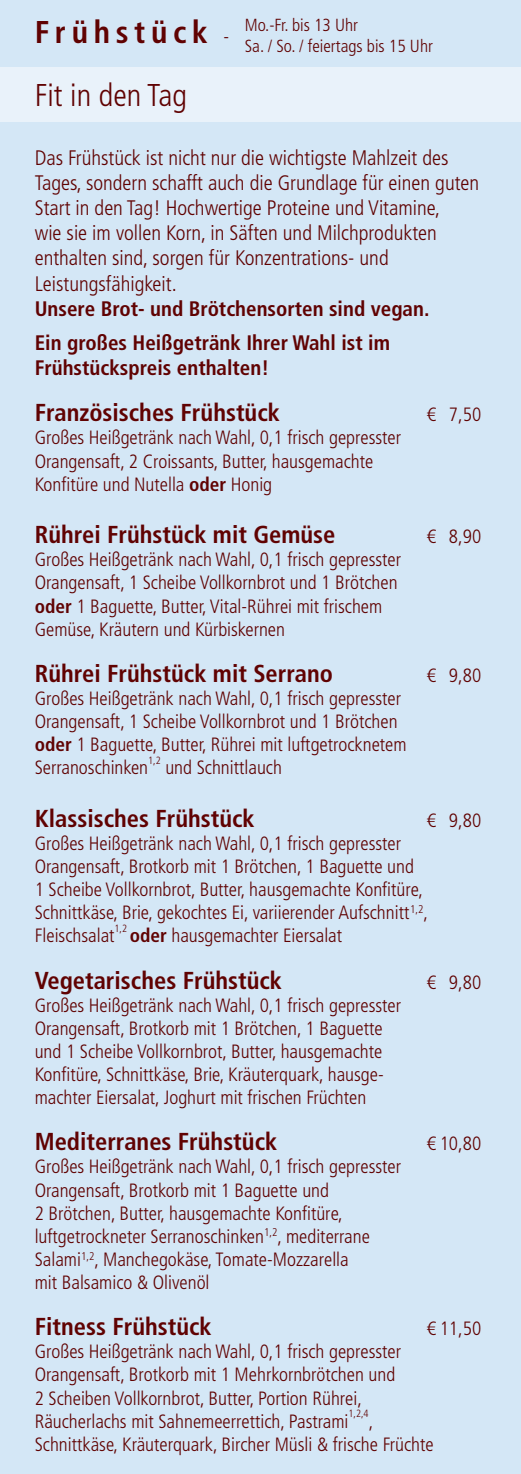
<style>
.page{position:relative;width:521px;height:1474px;background:#fff}
.page>*{position:absolute;margin:0;border:0;box-sizing:border-box;transform-origin:0 0}
.t1{font:300 condensed 31.5px "Frutiger LT Std";color:#600202}
.t2{font:700 condensed 31.5px "Frutiger LT Std";letter-spacing:.18em;color:#600202}
.t3{font:700 condensed 24.5px "Frutiger LT Std";color:#600202}
.t4{font:300 condensed 21px/25.2px "Frutiger LT Std";color:#600202}
.t5{font:700 condensed 21px/25.2px "Frutiger LT Std";color:#600202}
.t6{font:300 condensed 19.25px/23.1px "Frutiger LT Std";color:#600202}
.t7{font:300 condensed 17.5px "Frutiger LT Std";color:#600202}
.t8{font:300 condensed 10.5px "Frutiger LT Std";color:#600202}
.s1{font-weight:300;font-size:19.25px}
.s2{font-weight:700}
</style>
<div class="page">
<div style="left:0;top:0;width:521px;height:1473px;background:#d4e7f6"></div>
<div style="left:0;top:67px;width:521px;height:55px;background:#e9f2fa"></div>
<p class="t7" style="left:245px;top:15px;width:115px">Mo.-Fr. bis 13 Uhr</p>
<p class="t7" style="left:245px;top:36px;width:190px">Sa. / So. / feiertags bis 15 Uhr</p>
<p class="t2" style="left:35px;top:14px;width:196px">Frühstück <span class="s1">-</span></p>
<p class="t1" style="left:35px;top:78px;width:154px">Fit in den Tag</p>
<p class="t4" style="left:35px;top:145px;width:446px">Das Frühstück ist nicht nur die wichtigste Mahlzeit des Tages, sondern schafft auch die Grundlage für einen guten Start in den Tag! Hochwertige Proteine und Vitamine,<br>wie sie im vollen Korn, in Säften und Milchprodukten enthalten sind, sorgen für Konzentrations- und Leistungsfähigkeit.</p>
<p class="t5" style="left:35px;top:296px;width:396px">Unsere Brot- und Brötchensorten sind vegan.</p>
<p class="t5" style="left:35px;top:330px;width:357px">Ein großes Heißgetränk Ihrer Wahl ist im<br>Frühstückspreis enthalten!</p>
<p class="t3" style="left:35px;top:398px;width:247px">Französisches Frühstück</p>
<p class="t6" style="left:427px;top:403px;width:56px">€ 7,50</p>
<p class="t6" style="left:35px;top:426px;width:368px">Großes Heißgetränk nach Wahl, 0,1 frisch gepresster</p>
<p class="t6" style="left:35px;top:449px;width:340px">Orangensaft, 2 Croissants, Butter, hausgemachte<br>Konfitüre und Nutella <span class="s2">oder</span> Honig</p>
<p class="t3" style="left:35px;top:520px;width:302px">Rührei Frühstück mit Gemüse</p>
<p class="t6" style="left:427px;top:525px;width:56px">€ 8,90</p>
<p class="t6" style="left:35px;top:548px;width:368px">Großes Heißgetränk nach Wahl, 0,1 frisch gepresster</p>
<p class="t6" style="left:35px;top:571px;width:364px">Orangensaft, 1 Scheibe Vollkornbrot und 1 Brötchen</p>
<p class="t6" style="left:35px;top:594px;width:349px"><span class="s2">oder</span> 1 Baguette, Butter, Vital-Rührei mit frischem<br>Gemüse, Kräutern und Kürbiskernen</p>
<p class="t3" style="left:35px;top:658px;width:300px">Rührei Frühstück mit Serrano</p>
<p class="t6" style="left:427px;top:664px;width:56px">€ 9,80</p>
<p class="t6" style="left:35px;top:687px;width:368px">Großes Heißgetränk nach Wahl, 0,1 frisch gepresster</p>
<p class="t6" style="left:35px;top:710px;width:364px">Orangensaft, 1 Scheibe Vollkornbrot und 1 Brötchen</p>
<p class="t6" style="left:35px;top:733px;width:373px"><span class="s2">oder</span> 1 Baguette, Butter, Rührei mit luftgetrocknetem<br>Serranoschinken</p>
<p class="t8" style="left:148px;top:754px;width:14px">1,2</p>
<p class="t6" style="left:165px;top:756px;width:118px">und Schnittlauch</p>
<p class="t3" style="left:35px;top:803px;width:222px">Klassisches Frühstück</p>
<p class="t6" style="left:427px;top:808px;width:56px">€ 9,80</p>
<p class="t6" style="left:35px;top:832px;width:368px">Großes Heißgetränk nach Wahl, 0,1 frisch gepresster</p>
<p class="t6" style="left:35px;top:855px;width:381px">Orangensaft, Brotkorb mit 1 Brötchen, 1 Baguette und</p>
<p class="t6" style="left:35px;top:878px;width:390px">1 Scheibe Vollkornbrot, Butter, hausgemachte Konfitüre,</p>
<p class="t6" style="left:35px;top:901px;width:395px">Schnittkäse, Brie, gekochtes Ei, variierender Aufschnitt<sup>1,2</sup>,</p>
<p class="t6" style="left:35px;top:924px;width:81px">Fleischsalat</p>
<p class="t8" style="left:115px;top:922px;width:14px">1,2</p>
<p class="t6" style="left:130px;top:924px;width:214px"><span class="s2">oder</span> hausgemachter Eiersalat</p>
<p class="t3" style="left:35px;top:965px;width:249px">Vegetarisches Frühstück</p>
<p class="t6" style="left:427px;top:970px;width:56px">€ 9,80</p>
<p class="t6" style="left:35px;top:993px;width:368px">Großes Heißgetränk nach Wahl, 0,1 frisch gepresster</p>
<p class="t6" style="left:35px;top:1016px;width:349px">Orangensaft, Brotkorb mit 1 Brötchen, 1 Baguette</p>
<p class="t6" style="left:35px;top:1039px;width:350px">und 1 Scheibe Vollkornbrot, Butter, hausgemachte<br>Konfitüre, Schnittkäse, Brie, Kräuterquark, hausge-</p>
<p class="t6" style="left:35px;top:1086px;width:333px">machter Eiersalat, Joghurt mit frischen Früchten</p>
<p class="t3" style="left:35px;top:1127px;width:244px">Mediterranes Frühstück</p>
<p class="t6" style="left:427px;top:1132px;width:56px">€ 10,80</p>
<p class="t6" style="left:35px;top:1155px;width:368px">Großes Heißgetränk nach Wahl, 0,1 frisch gepresster</p>
<p class="t6" style="left:35px;top:1178px;width:296px">Orangensaft, Brotkorb mit 1 Baguette und</p>
<p class="t6" style="left:35px;top:1201px;width:309px">2 Brötchen, Butter, hausgemachte Konfitüre,</p>
<p class="t6" style="left:35px;top:1224px;width:337px">luftgetrockneter Serranoschinken<sup>1,2</sup>, mediterrane</p>
<p class="t6" style="left:35px;top:1247px;width:315px">Salami<sup>1,2</sup>, Manchegokäse, Tomate-Mozzarella</p>
<p class="t6" style="left:35px;top:1270px;width:176px">mit Balsamico &amp; Olivenöl</p>
<p class="t3" style="left:35px;top:1312px;width:179px">Fitness Frühstück</p>
<p class="t6" style="left:427px;top:1317px;width:56px">€ 11,50</p>
<p class="t6" style="left:35px;top:1340px;width:368px">Großes Heißgetränk nach Wahl, 0,1 frisch gepresster Orangensaft, Brotkorb mit 1 Mehrkornbrötchen und 2 Scheiben Vollkornbrot, Butter, Portion Rührei, Räucherlachs mit Sahnemeerrettich, Pastrami</p>
<p class="t8" style="left:348px;top:1407px;width:22px">1,2,4</p>
<p class="t6" style="left:35px;top:1409px;width:400px;text-indent:334px">,<br>Schnittkäse, Kräuterquark, Bircher Müsli &amp; frische Früchte</p>
</div>
